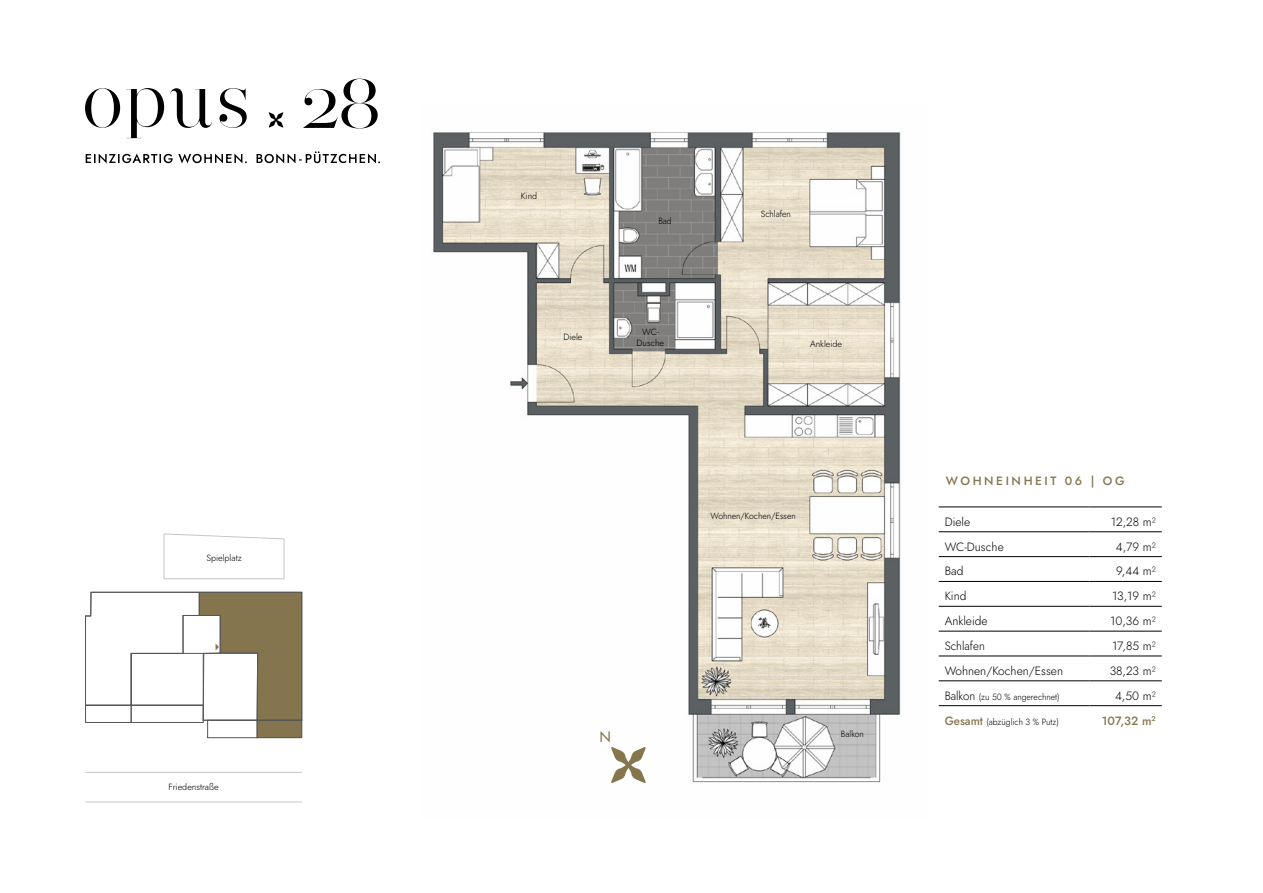
<style>
.page{position:relative;width:1263px;height:893px;background:#fff}
.page>*{position:absolute;margin:0;border:0;box-sizing:border-box;transform-origin:0 0}
.t1{font:15px "Jost";color:#85764e}
.t2{font:300 12px "Jost";color:#000}
.t3{font:500 12px "Jost";letter-spacing:.215em;color:#85764e}
.t4{font:300 12px "Jost";color:#000;scale:.96 1}
.t5{font:300 9px "Jost";color:#000;scale:.96 1}
.t6{font:300 9px/10.8px "Jost";color:#000;text-align:center}
.s1{font-size:12px}
.s2{font-weight:500;font-size:12px;color:#85764e}
</style>
<div class="page">
<svg style="left:85px;top:79px;width:293px;height:59px"></svg>
<svg style="left:86px;top:151px;width:294px;height:12px"></svg>
<img style="left:433px;top:132px;width:468px;height:651px">
<hr style="left:939px;top:507px;width:150px;height:1px;background:#000">
<hr style="left:1089px;top:507px;width:73px;height:1px;background:#000">
<hr style="left:939px;top:531px;width:150px;height:1px;background:#000">
<hr style="left:1089px;top:531px;width:73px;height:1px;background:#000">
<hr style="left:939px;top:556px;width:150px;height:1px;background:#000">
<hr style="left:1089px;top:556px;width:73px;height:1px;background:#000">
<hr style="left:939px;top:581px;width:150px;height:1px;background:#000">
<hr style="left:1089px;top:581px;width:73px;height:1px;background:#000">
<hr style="left:939px;top:606px;width:150px;height:1px;background:#000">
<hr style="left:1089px;top:606px;width:73px;height:1px;background:#000">
<hr style="left:939px;top:631px;width:150px;height:1px;background:#000">
<hr style="left:1089px;top:631px;width:73px;height:1px;background:#000">
<hr style="left:939px;top:656px;width:150px;height:1px;background:#000">
<hr style="left:1089px;top:656px;width:73px;height:1px;background:#000">
<hr style="left:939px;top:681px;width:150px;height:1px;background:#000">
<hr style="left:1089px;top:681px;width:73px;height:1px;background:#000">
<hr style="left:939px;top:705px;width:150px;height:1px;background:#000">
<hr style="left:1089px;top:705px;width:73px;height:1px;background:#000">
<svg style="left:611px;top:747px;width:35px;height:36px"></svg>
<div style="left:257px;top:720px;width:45px;height:18px;background:#85754f"></div>
<svg style="left:164px;top:533px;width:120px;height:46px"></svg>
<div style="left:257px;top:720px;width:45px;height:18px;border:1px solid #575756"></div>
<div style="left:207px;top:720px;width:50px;height:18px;border:1px solid #575756"></div>
<div style="left:85px;top:705px;width:46px;height:18px;border:1px solid #575756"></div>
<div style="left:131px;top:705px;width:72px;height:18px;border:1px solid #575756"></div>
<svg style="left:85px;top:592px;width:217px;height:129px"></svg>
<hr style="left:86px;top:772px;width:216px;height:1px;background:#c6c6c6">
<hr style="left:86px;top:802px;width:216px;height:1px;background:#c6c6c6">
<p class="t6" style="left:206px;top:552px;width:37px">Spielplatz</p>
<p class="t6" style="left:169px;top:782px;width:52px">Friedenstraße</p>
<p class="t6" style="left:521px;top:191px;width:18px">Kind</p>
<p class="t5" style="left:658px;top:215px;width:15px">Bad</p>
<p class="t6" style="left:563px;top:331px;width:21px">Diele</p>
<p class="t6" style="left:637px;top:327px;width:29px">WC-<br>Dusche</p>
<p class="t5" style="left:761px;top:208px;width:33px">Schlafen</p>
<p class="t6" style="left:810px;top:339px;width:33px">Ankleide</p>
<p class="t5" style="left:711px;top:510px;width:90px">Wohnen/Kochen/Essen</p>
<p class="t1" style="left:599px;top:727px;width:13px">N</p>
<p class="t5" style="left:841px;top:728px;width:25px">Balkon</p>
<p class="t3" style="left:946px;top:472px;width:180px">WOHNEINHEIT 06 | OG</p>
<p class="t2" style="left:945px;top:513px;width:27px">Diele</p>
<p class="t2" style="left:1111px;top:513px;width:46px">12,28 m²</p>
<p class="t2" style="left:945px;top:538px;width:61px">WC-Dusche</p>
<p class="t2" style="left:1116px;top:538px;width:41px">4,79 m²</p>
<p class="t2" style="left:945px;top:563px;width:20px">Bad</p>
<p class="t2" style="left:1116px;top:563px;width:41px">9,44 m²</p>
<p class="t2" style="left:945px;top:588px;width:23px">Kind</p>
<p class="t2" style="left:1112px;top:588px;width:45px">13,19 m²</p>
<p class="t2" style="left:945px;top:613px;width:44px">Ankleide</p>
<p class="t2" style="left:1110px;top:613px;width:47px">10,36 m²</p>
<p class="t4" style="left:945px;top:638px;width:43px">Schlafen</p>
<p class="t2" style="left:1112px;top:638px;width:45px">17,85 m²</p>
<p class="t2" style="left:945px;top:662px;width:120px">Wohnen/Kochen/Essen</p>
<p class="t2" style="left:1110px;top:662px;width:48px">38,23 m²</p>
<p class="t5" style="left:945px;top:690px;width:121px"><span class="s1">Balkon</span> (zu 50 % angerechnet)</p>
<p class="t2" style="left:1115px;top:687px;width:42px">4,50 m²</p>
<p class="t5" style="left:945px;top:715px;width:120px"><span class="s2">Gesamt</span> (abzüglich 3 % Putz)</p>
<p class="t3" style="left:1102px;top:712px;width:55px">107,32 m<sup>2</sup></p>
</div>
